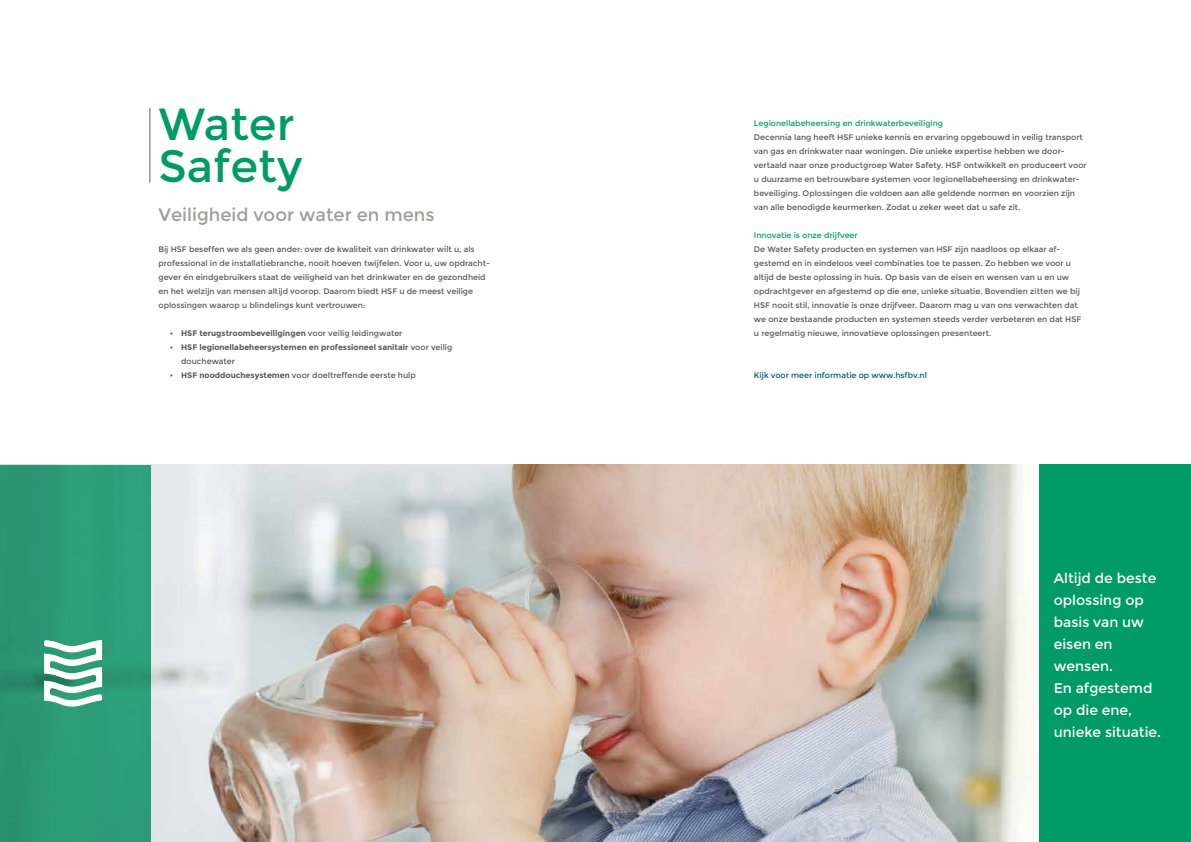
<style>
.page{position:relative;width:1191px;height:842px;background:#fff}
.page>*{position:absolute;margin:0;border:0;box-sizing:border-box;transform-origin:0 0}
.t1{font:45px/42px "Montserrat";color:#009b67}
.t2{font:18px "Montserrat";color:#9d9d9c}
.t3{font:14px/22px "Montserrat";color:#fff}
.t4{font:8px/14px "Montserrat";color:#575756}
.t5{font:700 8px/14px "Montserrat";color:#575756}
.t6{font:8px "Montserrat";color:#009b67}
.t7{font:8px "Montserrat";color:#005a7c}
.s1{font-weight:400}
.s2{font-weight:700}
</style>
<div class="page">
<hr style="left:149px;top:108px;width:2px;height:75px;background:#9d9d9c">
<img style="left:151px;top:465px;width:888px;height:377px">
<div style="left:0;top:465px;width:151px;height:377px;background:#2c9b77"></div>
<svg style="left:44px;top:640px;width:58px;height:67px"></svg>
<div style="left:1039px;top:465px;width:152px;height:377px;background:#009b67"></div>
<h1 class="t1" style="left:158px;top:104px;width:146px">Water<br>Safety</h1>
<h2 class="t2" style="left:158px;top:204px;width:277px">Veiligheid voor water en mens</h2>
<p class="t4" style="left:158px;top:243px;width:333px">Bij HSF beseffen we als geen ander: over de kwaliteit van drinkwater wilt u, als professional in de installatiebranche, nooit hoeven twijfelen. Voor u, uw opdracht&shy;gever én eindgebruikers staat de veiligheid van het drinkwater en de gezondheid en het welzijn van mensen altijd voorop. Daarom biedt HSF u de meest veilige oplossingen waarop u blindelings kunt vertrouwen:</p>
<p class="t5" style="left:170px;top:327px;width:234px"><span class="s1">•</span> HSF terugstroombeveiligingen <span class="s1">voor veilig leidingwater</span></p>
<p class="t5" style="left:181px;top:341px;width:273px;text-indent:-11px"><span class="s1">•</span> HSF legionellabeheersystemen en professioneel sanitair <span class="s1">voor veilig douchewater</span></p>
<p class="t4" style="left:170px;top:369px;width:247px">• <span class="s2">HSF nooddouchesystemen</span> voor doeltreffende eerste hulp</p>
<p class="t6" style="left:754px;top:119px;width:191px">Legionellabeheersing en drinkwaterbeveiliging</p>
<p class="t4" style="left:754px;top:131px;width:334px">Decennia lang heeft HSF unieke kennis en ervaring opgebouwd in veilig transport van gas en drinkwater naar woningen. Die unieke expertise hebben we door&shy;vertaald naar onze productgroep Water Safety. HSF ontwikkelt en produceert voor u duurzame en betrouwbare systemen voor legionellabeheersing en drinkwater&shy;beveiliging. Oplossingen die voldoen aan alle geldende normen en voorzien zijn van alle benodigde keurmerken. Zodat u zeker weet dat u safe zit.</p>
<p class="t6" style="left:754px;top:231px;width:105px">Innovatie is onze drijfveer</p>
<p class="t4" style="left:754px;top:243px;width:329px">De Water Safety producten en systemen van HSF zijn naadloos op elkaar af&shy;gestemd en in eindeloos veel combinaties toe te passen. Zo hebben we voor u altijd de beste oplossing in huis. Op basis van de eisen en wensen van u en uw opdrachtgever en afgestemd op die ene, unieke situatie. Bovendien zitten we bij HSF nooit stil, innovatie is onze drijfveer. Daarom mag u van ons verwachten dat we onze bestaande producten en systemen steeds verder verbeteren en dat HSF u regelmatig nieuwe, innovatieve oplossingen presenteert.</p>
<p class="t7" style="left:754px;top:371px;width:174px">Kijk voor meer informatie op www.hsfbv.nl</p>
<h3 class="t3" style="left:1053px;top:567px;width:109px">Altijd de beste oplossing op basis van uw eisen en wensen.<br>En afgestemd op die ene, unieke situatie.</h3>
</div>
